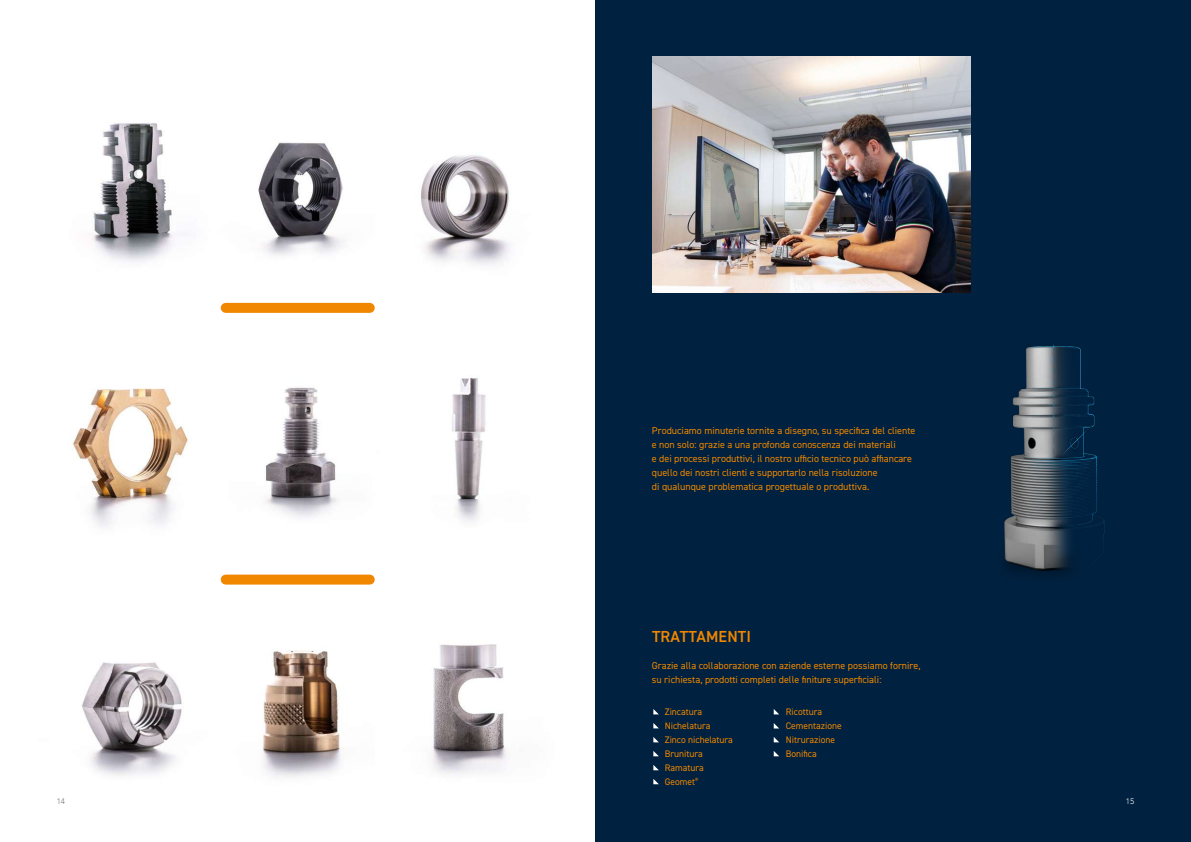
<style>
.page{position:relative;width:1191px;height:842px;background:#fff}
.page>*{position:absolute;margin:0;border:0;box-sizing:border-box;transform-origin:0 0}
.t1{font:600 16px "DIN2014";letter-spacing:.01em;color:#f18700}
.t2{font:10px/14px "DIN2014";color:#f18700}
.t3{font:9.5px/14px "DIN2014";color:#f18700}
.t4{font:300 8px "Avenir";color:#6f6f6e}
.t5{font:300 8px "Avenir";color:#fff}
</style>
<div class="page">
<div style="left:595px;top:0;width:596px;height:842px;background:#00213f"></div>
<img style="left:652px;top:57px;width:318px;height:236px">
<img style="left:92px;top:123px;width:96px;height:139px">
<img style="left:258px;top:142px;width:86px;height:114px">
<img style="left:421px;top:155px;width:89px;height:110px">
<img style="left:72px;top:388px;width:116px;height:139px">
<img style="left:82px;top:662px;width:100px;height:114px">
<img style="left:264px;top:387px;width:73px;height:131px">
<img style="left:262px;top:650px;width:82px;height:127px">
<img style="left:452px;top:378px;width:34px;height:144px">
<img style="left:432px;top:644px;width:76px;height:131px">
<svg style="left:773px;top:709px;width:6px;height:5px"></svg>
<svg style="left:773px;top:723px;width:6px;height:5px"></svg>
<svg style="left:773px;top:737px;width:6px;height:5px"></svg>
<svg style="left:773px;top:751px;width:6px;height:5px"></svg>
<svg style="left:653px;top:709px;width:6px;height:5px"></svg>
<svg style="left:653px;top:723px;width:6px;height:5px"></svg>
<svg style="left:653px;top:737px;width:6px;height:5px"></svg>
<svg style="left:653px;top:751px;width:6px;height:5px"></svg>
<svg style="left:653px;top:765px;width:6px;height:5px"></svg>
<svg style="left:653px;top:779px;width:6px;height:5px"></svg>
<div style="left:226px;top:303px;width:144px;height:10px;background:#f18700"></div>
<div style="left:226px;top:575px;width:144px;height:10px;background:#f18700"></div>
<img style="left:1004px;top:345px;width:101px;height:228px">
<p class="t2" style="left:652px;top:423px;width:265px">Produciamo minuterie tornite a disegno, su specifica del cliente e non solo: grazie a una profonda conoscenza dei materiali<br>e dei processi produttivi, il nostro ufficio tecnico può affiancare quello dei nostri clienti e supportarlo nella risoluzione<br>di qualunque problematica progettuale o produttiva.</p>
<h1 class="t1" style="left:652px;top:626px;width:101px">TRATTAMENTI</h1>
<p class="t2" style="left:652px;top:658px;width:270px">Grazie alla collaborazione con aziende esterne possiamo fornire, su richiesta, prodotti completi delle finiture superficiali:</p>
<p class="t3" style="left:664px;top:704px;width:70px">Zincatura<br>Nichelatura<br>Zinco nichelatura<br>Brunitura<br>Ramatura<br>Geomet<sup>®</sup></p>
<p class="t3" style="left:786px;top:704px;width:57px">Ricottura<br>Cementazione<br>Nitrurazione<br>Bonifica</p>
<p class="t4" style="left:57px;top:796px;width:10px">14</p>
<p class="t5" style="left:1126px;top:796px;width:10px">15</p>
</div>
